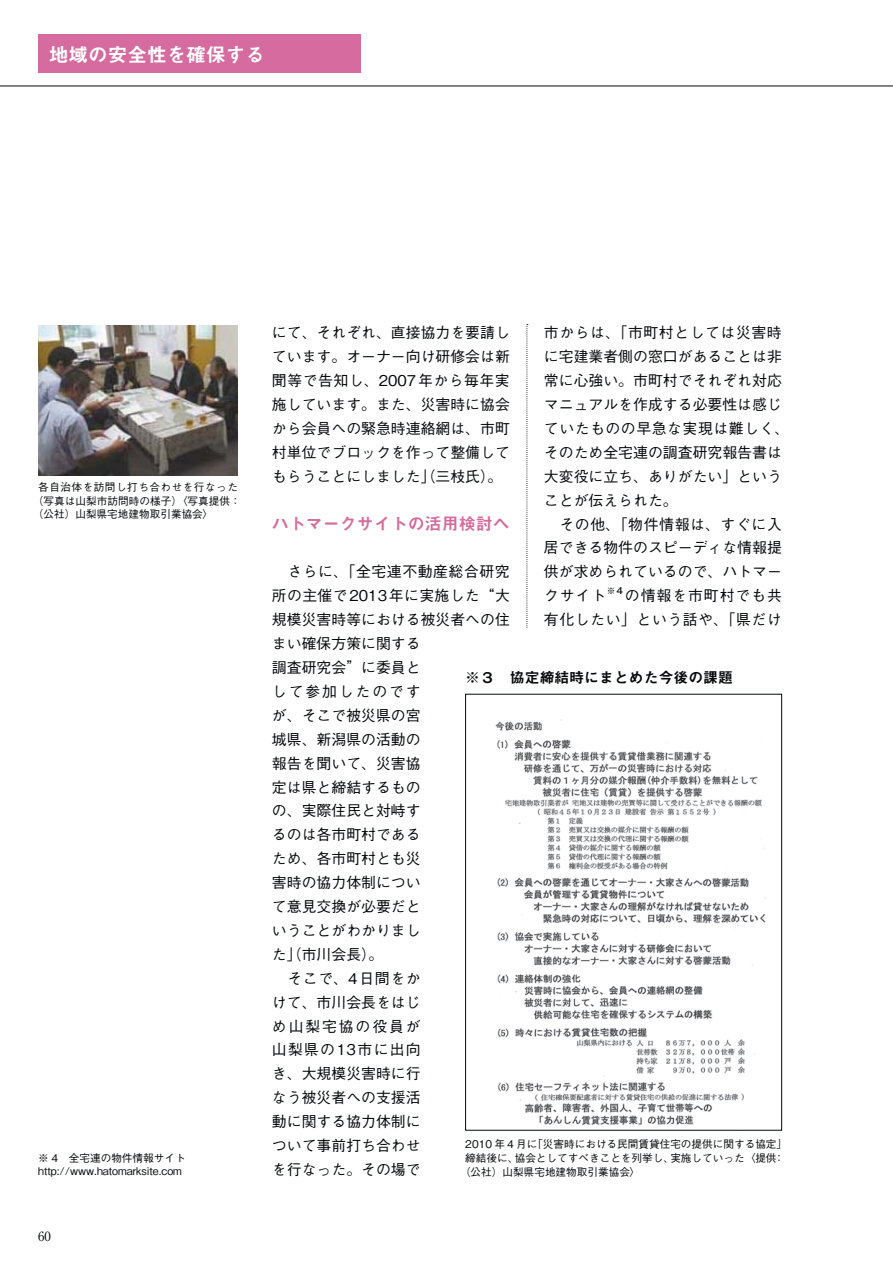
<style>
.page{position:relative;width:893px;height:1263px;background:#fff}
.page>*{position:absolute;margin:0;border:0;box-sizing:border-box;transform-origin:0 0}
.t1{font:19.65px "Midashi Go Pro MB31 90 msp RKSJ H";color:#fff}
.t2{font:16.95px "Midashi Go Pro MB31 90 msp RKSJ H";color:#d56b9e}
.t3{font:14.85px/23.9px "Gothic BBB Pro Medium 90 msp RKSJ H";color:#040809}
.t4{font:14.85px/23.9px "Gothic BBB Pro Medium 90 msp RKSJ H";letter-spacing:.04em;color:#040809;text-align:right}
.t5{font:14.85px "Midashi Go Pro MB31 90 msp RKSJ H";color:#040809}
.t6{font:12.75px "Ryumin Pro Regular 90 msp RKSJ H";color:#040809}
.t7{font:10.65px/13.8px "Gothic BBB Pro Medium 90 msp RKSJ H";color:#040809}
.t8{font:8.7px "Gothic MB101 Pro Medium 90 msp RKSJ H";color:#040809}
</style>
<div class="page">
<hr style="left:0;top:86px;width:892px;height:1px;background:#040809">
<div style="left:38px;top:34px;width:323px;height:39px;background:#d56b9e"></div>
<svg style="left:527px;top:324px;width:1px;height:304px"></svg>
<img style="left:495px;top:719px;width:271px;height:406px">
<div style="left:465px;top:694px;width:317px;height:437px;border:1px solid #040809"></div>
<img style="left:38px;top:325px;width:200px;height:150px">
<h1 class="t1" style="left:49px;top:47px;width:218px">地域の安全性を確保する</h1>
<p class="t7" style="left:33px;top:481px;width:209px;text-indent:5px">各自治体を訪問し打ち合わせを行なった（写真は山梨市訪問時の様子）〈写真提供：（公社）山梨県宅地建物取引業協会〉</p>
<p class="t7" style="left:38px;top:1152px;width:149px">※ 4　全宅連の物件情報サイトhttp://www.hatomarksite.com</p>
<p class="t6" style="left:38px;top:1231px;width:14px">60</p>
<p class="t3" style="left:544px;top:323px;width:247px">市からは、「市町村としては災害時に宅建業者側の窓口があることは非常に心強い。市町村でそれぞれ対応マニュアルを作成する必要性は感じていたものの早急な実現は難しく、そのため全宅連の調査研究報告書は大変役に立ち、ありがたい」ということが伝えられた。<br>　その他、「物件情報は、すぐに入居できる物件のスピーディな情報提供が求められているので、ハトマークサイト</p>
<p class="t3" style="left:272px;top:323px;width:239px;text-align:justify">にて、それぞれ、直接協力を要請しています。オーナー向け研修会は新聞等で告知し、2007年から毎年実施しています。また、災害時に協会から会員への緊急時連絡網は、市町村単位でブロックを作って整備してもらうことにしました」（三枝氏）。</p>
<p class="t2" style="left:272px;top:518px;width:239px">ハトマークサイトの活用検討へ</p>
<p class="t3" style="left:272px;top:562px;width:239px">　さらに、「全宅連不動産総合研究所の主催で2013年に実施した“大規模災害時等における被災者への住まい確保方策に関する<br>調査研究会”に委員と<br>して参加したのです<br>が、そこで被災県の宮<br>城県、新潟県の活動の<br>報告を聞いて、災害協<br>定は県と締結するもの<br>の、実際住民と対峙す<br>るのは各市町村である<br>ため、各市町村とも災<br>害時の協力体制につい<br>て意見交換が必要だと<br>いうことがわかりまし<br>た」（市川会長）。<br>　そこで、4日間をか<br>けて、市川会長をはじ<br>め山梨宅協の役員が<br>山梨県の13市に出向<br>き、大規模災害時に行<br>なう被災者への支援活<br>動に関する協力体制に<br>ついて事前打ち合わせ<br>を行なった。その場で</p>
<p class="t8" style="left:607px;top:588px;width:18px">※4</p>
<p class="t4" style="left:544px;top:586px;width:239px">の情報を市町村でも共<br>有化したい」という話や、「県だけ</p>
<p class="t5" style="left:465px;top:672px;width:269px">※３　協定締結時にまとめた今後の課題</p>
<p class="t7" style="left:465px;top:1139px;width:323px">2010 年 4 月に「災害時における民間賃貸住宅の提供に関する協定」</p>
<p class="t7" style="left:465px;top:1153px;width:321px">締結後に、協会としてすべきことを列挙し、実施していった〈提供：</p>
<p class="t7" style="left:460px;top:1167px;width:182px">（公社）山梨県宅地建物取引業協会〉</p>
</div>
